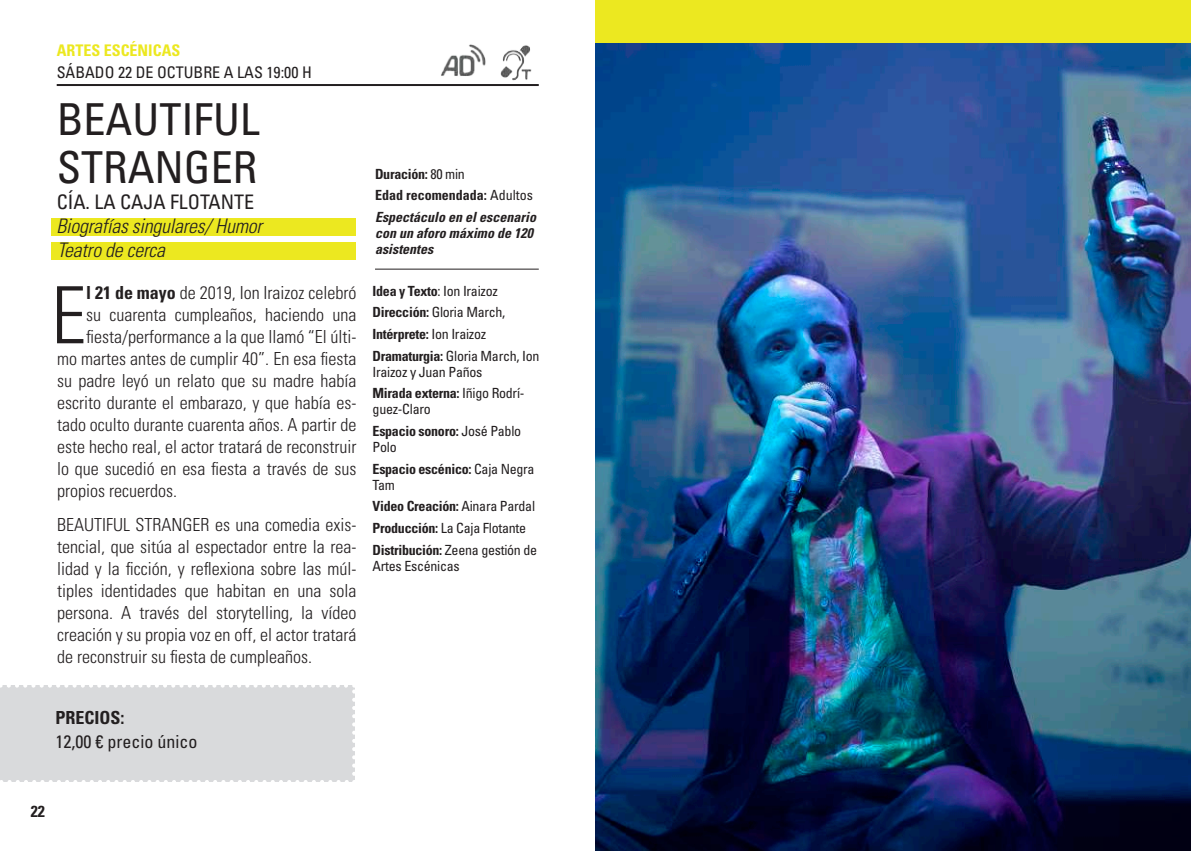
<style>
.page{position:relative;width:1191px;height:851px;background:#fff}
.page>*{position:absolute;margin:0;border:0;box-sizing:border-box;transform-origin:0 0}
.t1{font:300 condensed 79px "Univers LT Std";color:#231f20}
.t2{font:condensed 44px/48px "Univers LT Std";color:#231f20}
.t3{font:italic 300 condensed 20px/23.6px "Univers LT Std";letter-spacing:-.01em;color:#231f20}
.t4{font:condensed 20px "Univers LT Std";color:#231f20}
.t5{font:300 condensed 18px/22px "Univers LT Std";color:#231f20;text-align:justify}
.t6{font:condensed 18px "Univers LT Std";color:#231f20}
.t7{font:700 condensed 18px "Univers LT Std";color:#231f20}
.t8{font:condensed 16px "Univers LT Std";color:#231f20}
.t9{font:700 condensed 16px "Univers LT Std";color:#ece820}
.t10{font:700 condensed 16px "Univers LT Std";color:#231f20}
.t11{font:condensed 14px/21.6px "Univers LT Std";letter-spacing:-.02em;color:#231f20}
.t12{font:700 condensed 14px/21.6px "Univers LT Std";color:#231f20}
.t13{font:italic 700 condensed 14px/16px "Univers LT Std";color:#231f20}
.t14{font:700 condensed 14px/21.6px "Univers LT Std";letter-spacing:-.02em;color:#231f20}
.s1{font-weight:700}
.s2{font-weight:400}
.s3{font-style:italic}
</style>
<div class="page">
<div style="left:51px;top:218px;width:305px;height:17px;background:#ece820"></div>
<div style="left:51px;top:243px;width:305px;height:17px;background:#ece820"></div>
<hr style="left:57px;top:84px;width:482px;height:2px;background:#231f20">
<hr style="left:375px;top:268px;width:164px;height:1px;background:#231f20">
<img style="left:500px;top:45px;width:32px;height:36px">
<div style="left:0;top:685px;width:354px;height:96px;background:#d9dadc"></div>
<svg style="left:0;top:779px;width:355px;height:3px"></svg>
<svg style="left:352px;top:685px;width:3px;height:88px"></svg>
<svg style="left:0;top:685px;width:346px;height:2px"></svg>
<img style="left:441px;top:44px;width:45px;height:32px">
<img style="left:595px;top:43px;width:596px;height:807px">
<div style="left:595px;top:0;width:596px;height:43px;background:#ece820"></div>
<p class="t9" style="left:57px;top:40px;width:125px">ARTES ESCÉNICAS</p>
<p class="t8" style="left:57px;top:62px;width:257px">SÁBADO 22 DE OCTUBRE A LAS 19:00 H</p>
<h2 class="t2" style="left:57px;top:95px;width:204px">BEAUTIFUL<br>STRANGER</h2>
<p class="t4" style="left:57px;top:189px;width:199px">CÍA. LA CAJA FLOTANTE</p>
<p class="t3" style="left:56px;top:214px;width:207px">Biografías singulares/ Humor<br>Teatro de cerca</p>
<h1 class="t1" style="left:51px;top:268px;width:37px">E</h1>
<p class="t5" style="left:86px;top:282px;width:272px"><span class="s1">l 21 de mayo</span> de 2019, Ion Iraizoz celebró</p>
<p class="t5" style="left:86px;top:304px;width:272px">su cuarenta cumpleaños, haciendo una</p>
<p class="t5" style="left:86px;top:326px;width:272px">fiesta/performance a la que llamó “El últi-</p>
<p class="t5" style="left:57px;top:348px;width:301px">mo martes antes de cumplir 40”. En esa fiesta</p>
<p class="t5" style="left:57px;top:370px;width:301px">su padre leyó un relato que su madre había</p>
<p class="t5" style="left:57px;top:392px;width:301px">escrito durante el embarazo, y que había es-</p>
<p class="t5" style="left:57px;top:414px;width:301px">tado oculto durante cuarenta años. A partir de</p>
<p class="t5" style="left:57px;top:436px;width:301px">este hecho real, el actor tratará de reconstruir</p>
<p class="t5" style="left:57px;top:458px;width:301px">lo que sucedió en esa fiesta a través de sus</p>
<p class="t5" style="left:57px;top:480px;width:121px">propios recuerdos.</p>
<p class="t5" style="left:57px;top:513px;width:301px">BEAUTIFUL STRANGER es una comedia exis&shy;tencial, que sitúa al espectador entre la rea&shy;lidad y la ficción, y reflexiona sobre las múl&shy;tiples identidades que habitan en una sola persona. A través del storytelling, la vídeo creación y su propia voz en off, el actor tratará de reconstruir su fiesta de cumpleaños.</p>
<p class="t12" style="left:375px;top:163px;width:162px">Duración: <span class="s2">80 min<br></span>Edad recomendada: <span class="s2">Adultos<br></span><span class="s3">Espectáculo en el escenario</span></p>
<p class="t13" style="left:375px;top:225px;width:159px">con un aforo máximo de 120 asistentes</p>
<p class="t11" style="left:372px;top:279px;width:168px"><span class="s1">Idea y Texto</span>: Ion Iraizoz<br><span class="s1">Dirección:</span> Gloria March,<br><span class="s1">Intérprete:</span> Ion Iraizoz<br><span class="s1">Dramaturgia:</span> Gloria March, Ion</p>
<p class="t11" style="left:372px;top:360px;width:153px">Iraizoz y Juan Paños<br><span class="s1">Mirada externa:</span> Iñigo Rodrí-</p>
<p class="t11" style="left:372px;top:398px;width:150px">guez-Claro<br><span class="s1">Espacio sonoro:</span> José Pablo</p>
<p class="t14" style="left:372px;top:436px;width:163px"><span class="s2">Polo<br></span>Espacio escénico: <span class="s2">Caja Negra</span></p>
<p class="t11" style="left:372px;top:473px;width:166px">Tam<br><span class="s1">Video Creación:</span> Ainara Pardal<br><span class="s1">Producción:</span> La Caja Flotante<br><span class="s1">Distribución:</span> Zeena gestión de</p>
<p class="t11" style="left:372px;top:554px;width:89px">Artes Escénicas</p>
<p class="t7" style="left:56px;top:706px;width:71px">PRECIOS:</p>
<p class="t6" style="left:56px;top:730px;width:143px">12,00 € precio único</p>
<p class="t10" style="left:31px;top:801px;width:16px">22</p>
</div>
